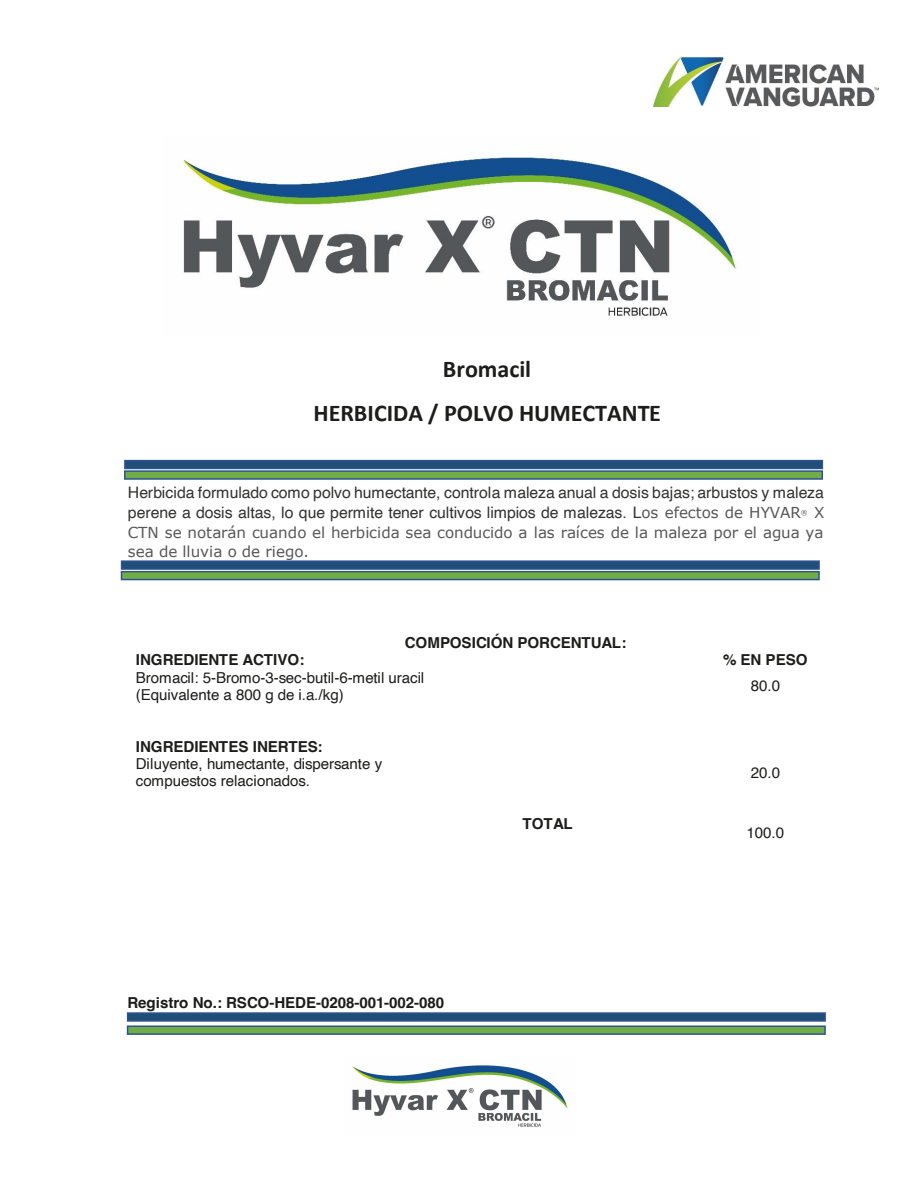
<style>
.page{position:relative;width:918px;height:1188px;background:#fff}
.page>*{position:absolute;margin:0;border:0;box-sizing:border-box;transform-origin:0 0}
.t1{font:700 24.15px/43.5px "Calibri";color:#1d1d1b;text-align:center}
.t2{font:15.9px/20.1px "Helvetica";letter-spacing:-.005em;color:#333231}
.t3{font:15.15px/17.2px "Helvetica";letter-spacing:-.01em;color:#1d1d1b}
.t4{font:700 15.15px "Helvetica";letter-spacing:-.01em;color:#1d1d1b}
.t5{font:15.15px/19.5px "Verdana";color:#575756}
.s1{font-family:"Verdana";font-size:15.15px;color:#575756}
</style>
<div class="page">
<img style="left:352px;top:1065px;width:216px;height:62px">
<img style="left:653px;top:57px;width:225px;height:49px">
<img style="left:179px;top:153px;width:558px;height:163px">
<div style="left:122px;top:561px;width:697px;height:8px;background:#1f4e79"></div>
<div style="left:121px;top:560px;width:699px;height:10px;border:2px solid #2f528f"></div>
<div style="left:122px;top:572px;width:697px;height:8px;background:#70ad47"></div>
<div style="left:121px;top:571px;width:699px;height:9px;border:2px solid #2f528f"></div>
<div style="left:125px;top:461px;width:697px;height:7px;background:#1f4e79"></div>
<div style="left:124px;top:460px;width:699px;height:9px;border:2px solid #2f528f"></div>
<div style="left:125px;top:471px;width:697px;height:8px;background:#70ad47"></div>
<div style="left:124px;top:470px;width:699px;height:10px;border:2px solid #2f528f"></div>
<div style="left:128px;top:1013px;width:697px;height:8px;background:#1f4e79"></div>
<div style="left:127px;top:1012px;width:699px;height:10px;border:2px solid #2f528f"></div>
<div style="left:128px;top:1026px;width:697px;height:8px;background:#70ad47"></div>
<div style="left:127px;top:1026px;width:699px;height:9px;border:2px solid #2f528f"></div>
<h1 class="t1" style="left:314px;top:347px;width:349px">Bromacil<br>HERBICIDA / POLVO HUMECTANTE</h1>
<p class="t2" style="left:128px;top:483px;width:698px">Herbicida formulado como polvo humectante, controla maleza anual a dosis bajas; arbustos y maleza perene a dosis altas, lo que permite tener cultivos limpios de malezas. L<span class="s1">os efectos de HYVAR</span><sup>®</sup> <span class="s1">X</span></p>
<p class="t5" style="left:128px;top:523px;width:697px">CTN se notarán cuando el herbicida sea conducido a las raíces de la maleza por el agua ya sea de lluvia o de riego.</p>
<p class="t4" style="left:405px;top:634px;width:223px">COMPOSICIÓN PORCENTUAL:</p>
<p class="t4" style="left:136px;top:651px;width:170px">INGREDIENTE ACTIVO:</p>
<p class="t4" style="left:723px;top:651px;width:86px">% EN PESO</p>
<p class="t3" style="left:136px;top:669px;width:290px">Bromacil: 5-Bromo-3-sec-butil-6-metil uracil (Equivalente a 800 g de i.a./kg)</p>
<p class="t3" style="left:751px;top:678px;width:31px">80.0</p>
<p class="t4" style="left:136px;top:737px;width:188px">INGREDIENTES INERTES:</p>
<p class="t3" style="left:136px;top:756px;width:248px">Diluyente, humectante, dispersante y compuestos relacionados.</p>
<p class="t3" style="left:751px;top:764px;width:31px">20.0</p>
<p class="t4" style="left:523px;top:815px;width:52px">TOTAL</p>
<p class="t3" style="left:747px;top:824px;width:39px">100.0</p>
<p class="t4" style="left:127px;top:994px;width:318px">Registro No.: RSCO-HEDE-0208-001-002-080</p>
</div>
